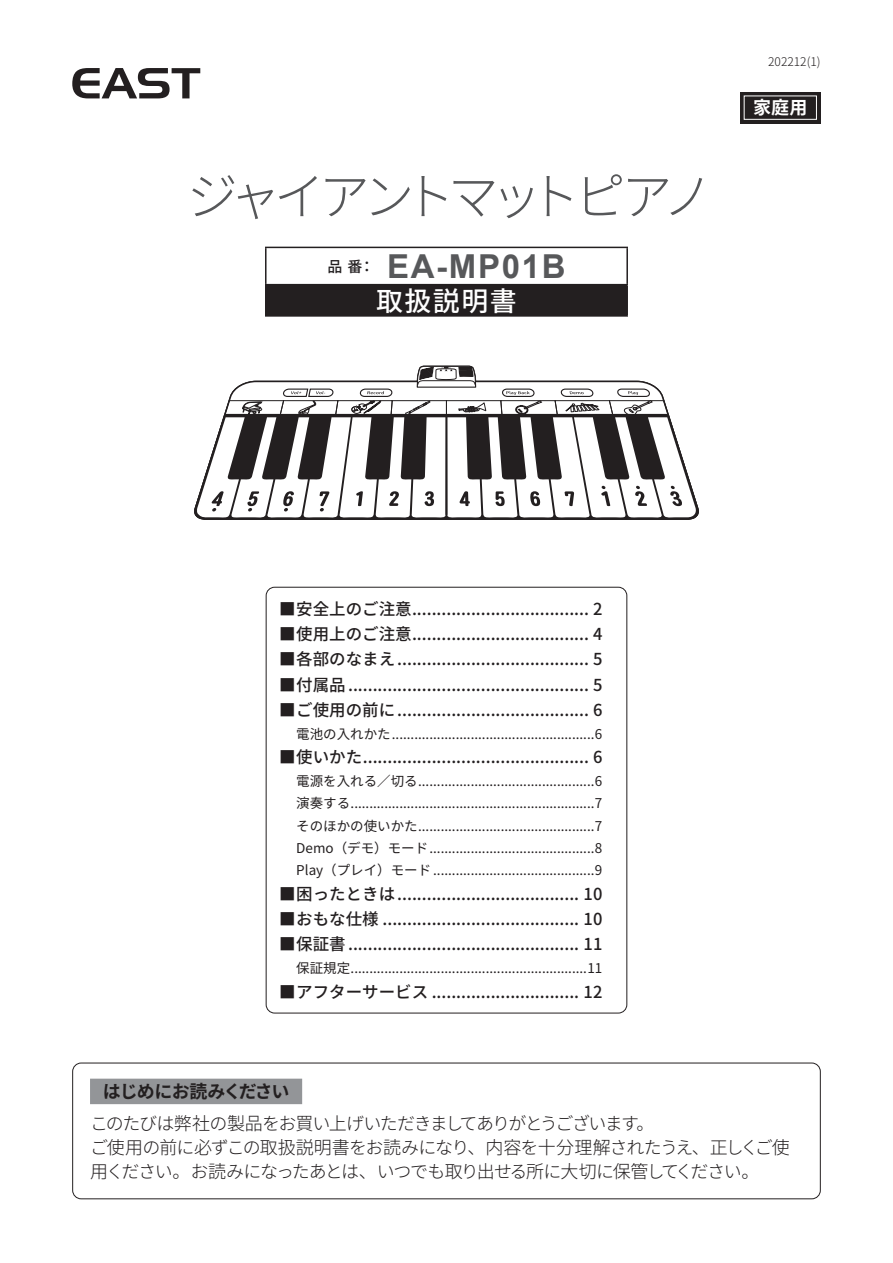
<style>
.page{position:relative;width:893px;height:1263px;background:#fff}
.page>*{position:absolute;margin:0;border:0;box-sizing:border-box;transform-origin:0 0}
.t1{font:300 51px "Noto Sans CJ Kjp";letter-spacing:-.135em;color:#57585a}
.t2{font:700 33px "Arial";letter-spacing:.05em;color:#57585a}
.t3{font:500 27px "Noto Sans CJ Kjp";letter-spacing:.05em;color:#fff}
.t4{font:300 18px/24px "Noto Sans CJ Kjp";letter-spacing:-.065em;color:#231f20}
.t5{font:700 18px "Noto Sans CJ Kjp";letter-spacing:-.055em;color:#231f20}
.t6{font:700 18px "Noto Sans CJ Kjp";color:#fff}
.t7{font:500 16.5px "Noto Sans CJ Kjp";color:#231f20}
.t8{font:13.5px/22.2px "Noto Sans CJ Kjp";color:#231f20;text-align:justify}
.t9{font:300 12px "Noto Sans CJ Kjp";color:#231f20}
</style>
<div class="page">
<div style="left:90px;top:1079px;width:212px;height:25px;background:#939598"></div>
<div style="left:72px;top:1063px;width:749px;height:136px;border:1px solid #231f20;border-radius:9px"></div>
<svg style="left:194px;top:501px;width:505px;height:19px"></svg>
<svg style="left:197px;top:365px;width:500px;height:153px"></svg>
<div style="left:740px;top:92px;width:81px;height:32px;background:#231f20"></div>
<div style="left:744px;top:96px;width:73px;height:24px;border:1px solid #fff"></div>
<div style="left:266px;top:285px;width:361px;height:31px;background:#231f20"></div>
<hr style="left:265px;top:247px;width:363px;height:1px;background:#231f20">
<hr style="left:265px;top:248px;width:1px;height:36px;background:#231f20">
<hr style="left:626px;top:248px;width:2px;height:36px;background:#231f20">
<hr style="left:265px;top:284px;width:363px;height:1px;background:#231f20">
<hr style="left:265px;top:285px;width:1px;height:30px;background:#231f20">
<hr style="left:626px;top:285px;width:2px;height:30px;background:#231f20">
<hr style="left:265px;top:315px;width:363px;height:2px;background:#231f20">
<svg style="left:72px;top:68px;width:128px;height:30px"></svg>
<h1 class="t1" style="left:187px;top:168px;width:528px">ジャイアントマットピアノ</h1>
<h2 class="t2" style="left:327px;top:243px;width:240px"><sup>品番：　</sup>EA-MP01B</h2>
<h3 class="t3" style="left:376px;top:285px;width:142px">取扱説明書</h3>
<p class="t9" style="left:768px;top:55px;width:54px">202212(1)</p>
<p class="t6" style="left:753px;top:98px;width:56px">家庭用</p>
<p class="t7" style="left:279px;top:599px;width:325px">■安全上のご注意.................................... 2</p>
<p class="t7" style="left:279px;top:625px;width:325px">■使用上のご注意.................................... 4</p>
<p class="t7" style="left:279px;top:650px;width:325px">■各部のなまえ....................................... 5</p>
<p class="t7" style="left:279px;top:675px;width:325px">■付属品................................................. 5</p>
<p class="t7" style="left:279px;top:700px;width:325px">■ご使用の前に....................................... 6</p>
<p class="t8" style="left:296px;top:723px;width:308px">電池の入れかた.......................................................6</p>
<p class="t7" style="left:279px;top:748px;width:325px">■使いかた.............................................. 6</p>
<p class="t8" style="left:296px;top:770px;width:308px">電源を入れる／切る................................................6演奏する..................................................................7そのほかの使いかた................................................7<br>Demo（デモ）モード.............................................8<br>Play（プレイ）モード............................................9</p>
<p class="t7" style="left:279px;top:884px;width:325px">■困ったときは..................................... 10</p>
<p class="t7" style="left:279px;top:910px;width:325px">■おもな仕様 ........................................ 10</p>
<p class="t7" style="left:279px;top:935px;width:325px">■保証書............................................... 11</p>
<p class="t8" style="left:296px;top:957px;width:308px">保証規定................................................................11</p>
<p class="t7" style="left:279px;top:982px;width:325px">■アフターサービス .............................. 12</p>
<p class="t5" style="left:103px;top:1081px;width:188px">はじめにお読みください</p>
<p class="t4" style="left:90px;top:1112px;width:701px">このたびは弊社の製品をお買い上げいただきましてありがとうございます。<br>ご使用の前に必ずこの取扱説明書をお読みになり、内容を十分理解されたうえ、正しくご使用ください。お読みになったあとは、いつでも取り出せる所に大切に保管してください。</p>
</div>
